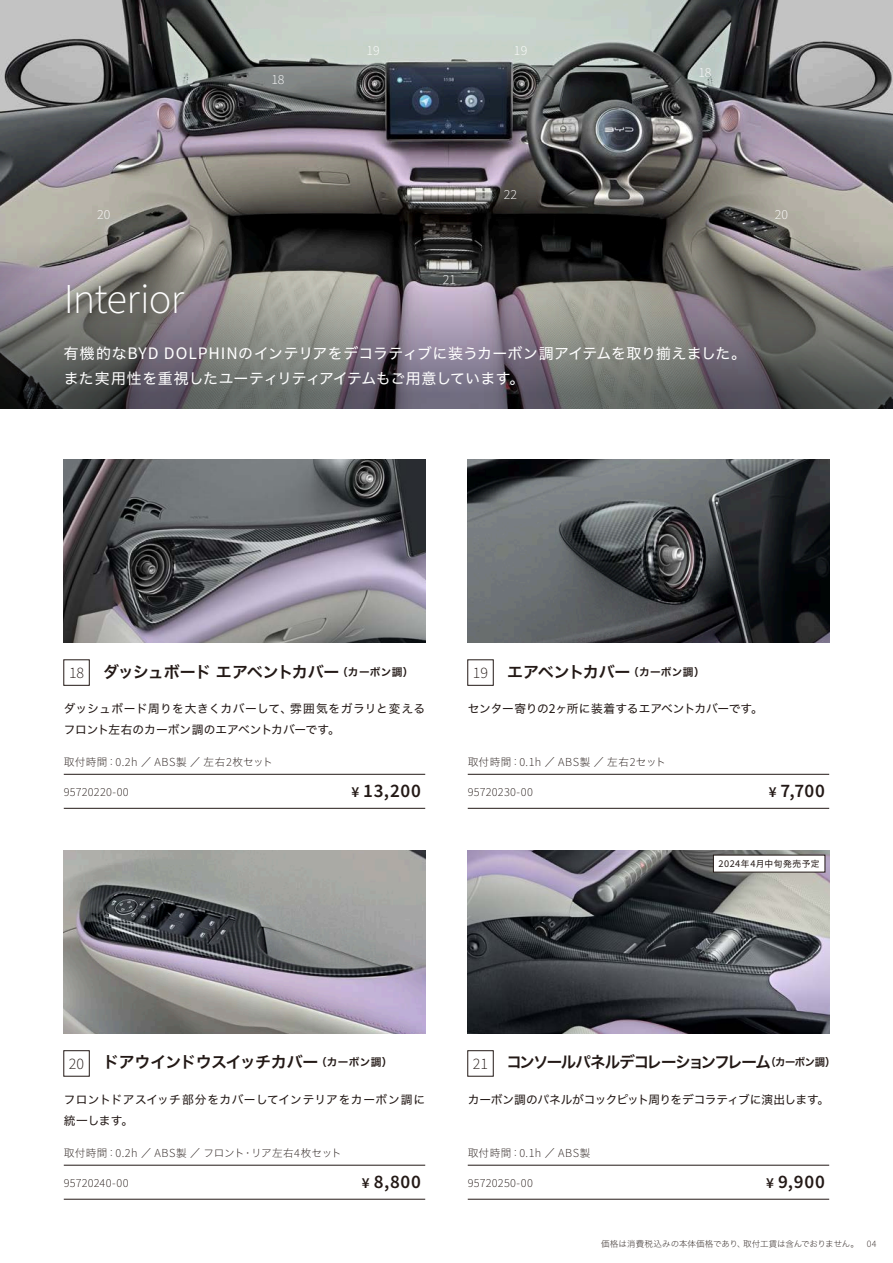
<style>
.page{position:relative;width:893px;height:1263px;background:#fff}
.page>*{position:absolute;margin:0;border:0;box-sizing:border-box;transform-origin:0 0}
.t1{font:300 42.45px "Source Sans Pro";letter-spacing:-.02em;color:#fff}
.t2{font:600 19.2px "Source Sans Pro";letter-spacing:.04em;color:#231916}
.t3{font:15.9px "Hiragino Sans W6";letter-spacing:-.095em;color:#231916}
.t4{font:15.9px "Hiragino Sans W6";letter-spacing:-.03em;color:#231916}
.t5{font:15.9px "Hiragino Sans W6";letter-spacing:-.025em;color:#231916}
.t6{font:15.9px "Hiragino Sans W6";letter-spacing:-.015em;color:#231916}
.t7{font:14.85px/25.5px "Hiragino Sans W4";letter-spacing:.015em;color:#fff}
.t8{font:300 13.8px "Source Sans Pro";color:#fff}
.t9{font:300 12.15px "Source Sans Pro";letter-spacing:.02em;color:#231916}
.t10{font:11.7px/21.3px "Hiragino Sans W4";letter-spacing:.005em;color:#231916}
.t11{font:11.7px/21.3px "Hiragino Sans W4";letter-spacing:.035em;color:#231916}
.t12{font:11.7px "Hiragino Sans W4";letter-spacing:-.025em;color:#231916}
.t13{font:10.65px "Hiragino Sans W1";letter-spacing:.025em;color:#231916}
.t14{font:10.65px "Hiragino Sans W1";letter-spacing:-.01em;color:#231916}
.t15{font:8.7px "Hiragino Sans W4";letter-spacing:.06em;color:#231916}
.t16{font:8.55px "Hiragino Sans W1";letter-spacing:-.01em;color:#231916}
.s1{font-family:"Source Sans Pro";font-size:17.55px}
.s2{font-family:"Source Sans Pro";font-weight:300}
.s3{font-size:10.65px}
.s4{font-family:"Source Sans Pro";font-size:13.8px}
.s5{font-family:"Source Sans Pro";font-weight:300;font-size:12.15px}
.s6{font-size:15.3px}
.s7{font-family:"Source Sans Pro";font-size:10.35px}
.s8{font-family:"Source Sans Pro";font-weight:300;font-size:9.75px}
</style>
<div class="page">
<img style="left:0;top:0;width:893px;height:232px">
<svg style="left:0;top:232px;width:893px;height:177px;background:#6e6c6d"></svg>
<img style="left:468px;top:851px;width:361px;height:183px">
<hr style="left:468px;top:1165px;width:361px;height:1px;background:#231916">
<hr style="left:468px;top:1199px;width:361px;height:1px;background:#231916">
<img style="left:64px;top:851px;width:361px;height:183px">
<div style="left:64px;top:1050px;width:26px;height:26px;border:1px solid #231916"></div>
<hr style="left:64px;top:1165px;width:361px;height:1px;background:#231916">
<hr style="left:64px;top:1199px;width:361px;height:1px;background:#231916">
<img style="left:468px;top:460px;width:361px;height:183px">
<hr style="left:468px;top:774px;width:361px;height:1px;background:#231916">
<hr style="left:468px;top:808px;width:361px;height:1px;background:#231916">
<img style="left:64px;top:460px;width:361px;height:183px">
<hr style="left:64px;top:774px;width:361px;height:1px;background:#231916">
<hr style="left:64px;top:808px;width:361px;height:1px;background:#231916">
<div style="left:713px;top:855px;width:112px;height:17px;background:#fff"></div>
<p class="t8" style="left:271px;top:70px;width:15px">18</p>
<p class="t8" style="left:367px;top:41px;width:15px">19</p>
<p class="t8" style="left:514px;top:41px;width:15px">19</p>
<p class="t8" style="left:698px;top:63px;width:15px">18</p>
<p class="t8" style="left:97px;top:205px;width:15px">20</p>
<h1 class="t1" style="left:64px;top:271px;width:122px">Interior</h1>
<p class="t8" style="left:443px;top:270px;width:15px">21</p>
<p class="t8" style="left:504px;top:185px;width:15px">22</p>
<p class="t7" style="left:64px;top:339px;width:684px">有機的な<span class="s1">BYD DOLPHIN</span>のインテリアをデコラティブに装うカーボン調アイテムを取り揃えました。また実用性を重視したユーティリティアイテムもご用意しています。</p>
<p class="t8" style="left:775px;top:205px;width:15px">20</p>
<h3 class="t4" style="left:69px;top:657px;width:346px"><span class="s2">18</span> ダッシュボードエアベントカバー<span class="s3">（カーボン調）</span></h3>
<h3 class="t6" style="left:473px;top:657px;width:233px"><span class="s2">19</span> エアベントカバー<span class="s3">（カーボン調）</span></h3>
<p class="t10" style="left:64px;top:697px;width:363px">ダッシュボード周りを大きくカバーして、雰囲気をガラリと変えるフロント左右のカーボン調のエアベントカバーです。</p>
<p class="t10" style="left:468px;top:697px;width:297px">センター寄りの<span class="s4">2</span>ヶ所に装着するエアベントカバーです。</p>
<p class="t13" style="left:64px;top:752px;width:211px">取付時間：<span class="s5">0.2h</span> ／ <span class="s5">ABS</span>製／左右<span class="s5">2</span>枚セット</p>
<p class="t13" style="left:468px;top:752px;width:200px">取付時間：<span class="s5">0.1h</span> ／ <span class="s5">ABS</span>製／左右<span class="s5">2</span>セット</p>
<p class="t9" style="left:64px;top:784px;width:67px">95720220-00</p>
<h2 class="t2" style="left:351px;top:778px;width:71px"><span class="s6">¥</span> 13,200</h2>
<p class="t9" style="left:468px;top:784px;width:67px">95720230-00</p>
<h2 class="t2" style="left:769px;top:778px;width:58px"><span class="s6">¥</span> 7,700</h2>
<p class="t15" style="left:718px;top:856px;width:103px"><span class="s7">2024</span>年<span class="s7">4</span>月中旬発売予定</p>
<h3 class="t5" style="left:69px;top:1048px;width:325px"><span class="s2">20</span> ドアウインドウスイッチカバー<span class="s3">（カーボン調）</span></h3>
<h3 class="t3" style="left:473px;top:1048px;width:364px"><span class="s2">21</span> コンソールパネルデコレーションフレーム<span class="s3">（カーボン調）</span></h3>
<p class="t11" style="left:64px;top:1088px;width:363px">フロントドアスイッチ部分をカバーしてインテリアをカーボン調に統一します。</p>
<p class="t12" style="left:468px;top:1089px;width:363px">カーボン調のパネルがコックピット周りをデコラティブに演出します。</p>
<p class="t14" style="left:64px;top:1143px;width:279px">取付時間：<span class="s5">0.2h</span> ／ <span class="s5">ABS</span>製／フロント・リア左右<span class="s5">4</span>枚セット</p>
<p class="t13" style="left:468px;top:1143px;width:124px">取付時間：<span class="s5">0.1h</span> ／ <span class="s5">ABS</span>製</p>
<p class="t9" style="left:64px;top:1175px;width:66px">95720240-00</p>
<h2 class="t2" style="left:362px;top:1169px;width:61px"><span class="s6">¥</span> 8,800</h2>
<p class="t9" style="left:468px;top:1175px;width:67px">95720250-00</p>
<h2 class="t2" style="left:766px;top:1169px;width:60px"><span class="s6">¥</span> 9,900</h2>
<p class="t16" style="left:601px;top:1236px;width:277px">価格は消費税込みの本体価格であり、取付工賃は含んでおりません。 <span class="s8">04</span></p>
</div>
